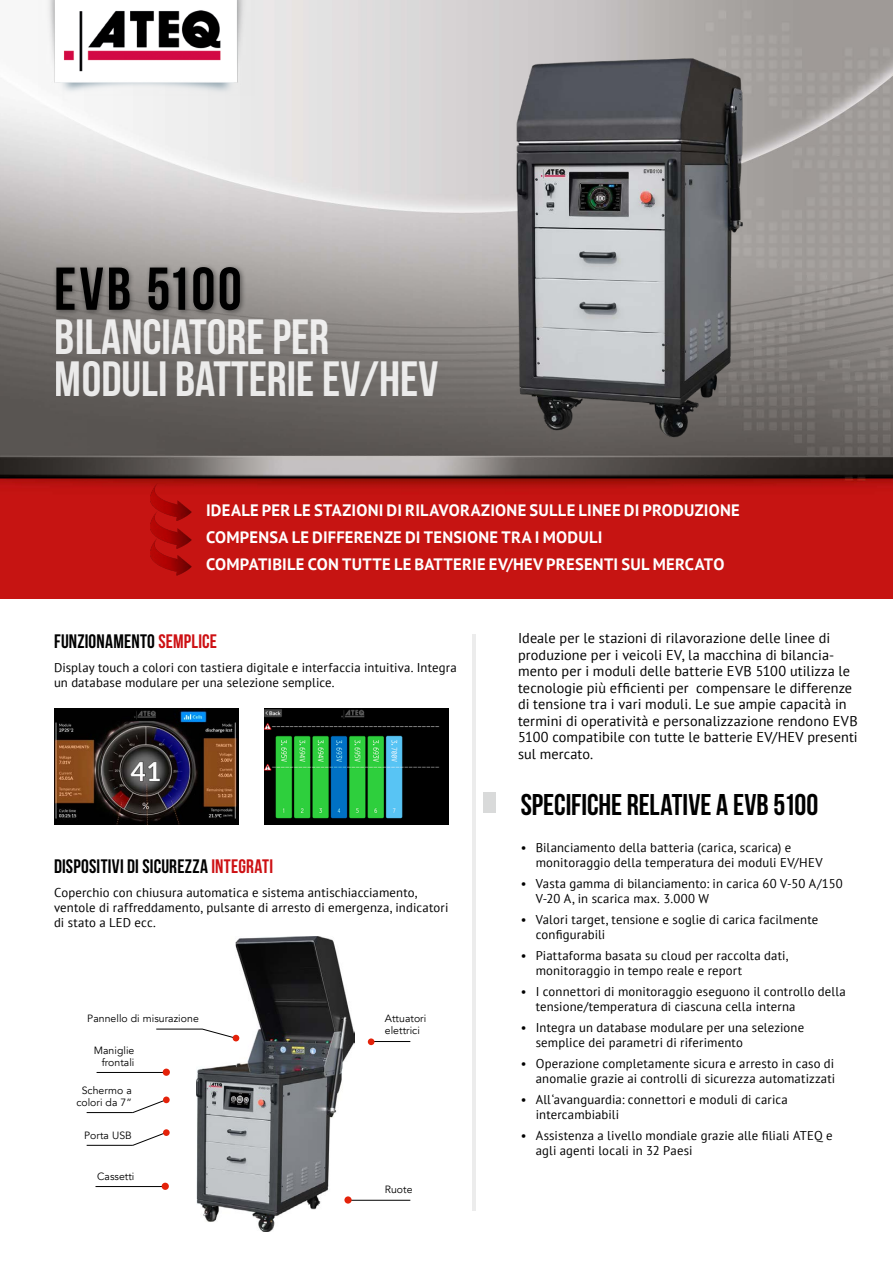
<style>
.page{position:relative;width:893px;height:1263px;background:#fff}
.page>*{position:absolute;margin:0;border:0;box-sizing:border-box;transform-origin:0 0}
.t1{font:60.3px "Bebas Neue";letter-spacing:.04em;color:#000}
.t2{font:49.5px/42px "Bebas Neue";color:#fff}
.t3{font:30px "Bebas Neue";letter-spacing:-.005em;color:#000}
.t4{font:19.5px "Bebas Neue";letter-spacing:.01em;color:#000}
.t5{font:700 16.5px/27px "PT Sans";letter-spacing:.015em;color:#fff}
.t6{font:14.25px/16.5px "PT Sans";letter-spacing:.005em;color:#000}
.t7{font:12.75px/15px "PT Sans";letter-spacing:.01em;color:#000}
.t8{font:10.5px/11.7px "Avenir";letter-spacing:.005em;color:#000}
.s1{color:#cd1013}
</style>
<div class="page">
<img style="left:197px;top:936px;width:158px;height:295px">
<img style="left:0;top:0;width:893px;height:598px">
<div style="left:483px;top:792px;width:13px;height:21px;background:#d9dada"></div>
<img style="left:38px;top:0;width:216px;height:95px">
<div style="left:53px;top:264px;width:193px;height:53px;background:#000;opacity:.41"></div>
<img style="left:264px;top:708px;width:184px;height:117px">
<img style="left:54px;top:708px;width:185px;height:117px">
<hr style="left:96px;top:1186px;width:69px;height:1px;background:#000">
<div style="left:162px;top:1183px;width:7px;height:7px;background:#e4220a;border-radius:50%"></div>
<hr style="left:350px;top:1200px;width:60px;height:1px;background:#000">
<div style="left:344px;top:1196px;width:8px;height:7px;background:#e4220a;border-radius:50%"></div>
<hr style="left:371px;top:1041px;width:39px;height:1px;background:#000">
<div style="left:368px;top:1038px;width:6px;height:7px;background:#e4220a;border-radius:50%"></div>
<hr style="left:87px;top:1112px;width:46px;height:1px;background:#000">
<svg style="left:132px;top:1100px;width:35px;height:13px"></svg>
<div style="left:163px;top:1096px;width:7px;height:7px;background:#e4220a;border-radius:50%"></div>
<hr style="left:97px;top:1072px;width:69px;height:1px;background:#000">
<div style="left:163px;top:1068px;width:7px;height:8px;background:#e4220a;border-radius:50%"></div>
<hr style="left:156px;top:1029px;width:46px;height:1px;background:#000">
<svg style="left:201px;top:1028px;width:38px;height:13px"></svg>
<hr style="left:87px;top:1145px;width:46px;height:1px;background:#000">
<svg style="left:132px;top:1133px;width:33px;height:13px"></svg>
<div style="left:163px;top:1129px;width:7px;height:7px;background:#e4220a;border-radius:50%"></div>
<img style="left:500px;top:34px;width:264px;height:427px">
<hr style="left:473px;top:634px;width:3px;height:577px;background:#ececec">
<img style="left:150px;top:483px;width:41px;height:93px">
<h1 class="t1" style="left:54px;top:256px;width:189px">EVB 5100</h1>
<h2 class="t2" style="left:55px;top:315px;width:385px">BILANCIATORE PER<br>MODULI BATTERIE EV/HEV</h2>
<p class="t5" style="left:206px;top:496px;width:535px">IDEALE PER LE STAZIONI DI RILAVORAZIONE SULLE LINEE DI PRODUZIONE<br>COMPENSA LE DIFFERENZE DI TENSIONE TRA I MODULI<br>COMPATIBILE CON TUTTE LE BATTERIE EV/HEV PRESENTI SUL MERCATO</p>
<h3 class="t4" style="left:54px;top:631px;width:165px">FUNZIONAMENTO <span class="s1">SEMPLICE</span></h3>
<p class="t7" style="left:54px;top:660px;width:404px">Display touch a colori con tastiera digitale e interfaccia intuitiva. Integra un database modulare per una selezione semplice.</p>
<h3 class="t4" style="left:54px;top:855px;width:221px">DISPOSITIVI DI SICUREZZA <span class="s1">INTEGRATI</span></h3>
<p class="t7" style="left:54px;top:885px;width:396px">Coperchio con chiusura automatica e sistema antischiacciamento, ventole di raffreddamento, pulsante di arresto di emergenza, indicatori di stato a LED ecc.</p>
<p class="t8" style="left:87px;top:1013px;width:113px">Pannello di misurazione</p>
<p class="t8" style="left:94px;top:1044px;width:42px;text-align:right">Maniglie frontali</p>
<p class="t8" style="left:76px;top:1085px;width:57px;text-align:center">Schermo a colori da 7”</p>
<p class="t8" style="left:84px;top:1129px;width:49px">Porta USB</p>
<p class="t8" style="left:97px;top:1170px;width:39px">Cassetti</p>
<p class="t8" style="left:385px;top:1013px;width:43px">Attuatori elettrici</p>
<p class="t8" style="left:385px;top:1183px;width:29px">Ruote</p>
<p class="t6" style="left:518px;top:630px;width:341px">Ideale per le stazioni di rilavorazione delle linee di produzione per i veicoli EV, la macchina di bilancia&shy;mento per i moduli delle batterie EVB 5100 utilizza le tecnologie più efficienti per compensare le differenze di tensione tra i vari moduli. Le sue ampie capacità in termini di operatività e personalizzazione rendono EVB 5100 compatibile con tutte le batterie EV/HEV presenti sul mercato.</p>
<h3 class="t3" style="left:521px;top:788px;width:299px">SPECIFICHE RELATIVE A EVB 5100</h3>
<p class="t7" style="left:536px;top:840px;width:288px;text-indent:-15px">• Bilanciamento della batteria (carica, scarica) e monitoraggio della temperatura dei moduli EV/HEV</p>
<p class="t7" style="left:536px;top:876px;width:308px;text-indent:-15px">• Vasta gamma di bilanciamento: in carica 60 V-50 A/150<br>V-20 A, in scarica max. 3.000 W</p>
<p class="t7" style="left:536px;top:912px;width:284px;text-indent:-15px">• Valori target, tensione e soglie di carica facilmente configurabili</p>
<p class="t7" style="left:536px;top:948px;width:254px;text-indent:-15px">• Piattaforma basata su cloud per raccolta dati, monitoraggio in tempo reale e report</p>
<p class="t7" style="left:536px;top:984px;width:312px;text-indent:-15px">• I connettori di monitoraggio eseguono il controllo della tensione/temperatura di ciascuna cella interna</p>
<p class="t7" style="left:536px;top:1020px;width:270px;text-indent:-15px">• Integra un database modulare per una selezione semplice dei parametri di riferimento</p>
<p class="t7" style="left:521px;top:1056px;width:316px;text-align:right">• Operazione completamente sicura e arresto in caso di anomalie grazie ai controlli di sicurezza automatizzati</p>
<p class="t7" style="left:536px;top:1092px;width:254px;text-indent:-15px">• All‘avanguardia: connettori e moduli di carica intercambiabili</p>
<p class="t7" style="left:536px;top:1128px;width:298px;text-indent:-15px">• Assistenza a livello mondiale grazie alle filiali ATEQ e agli agenti locali in 32 Paesi</p>
</div>
